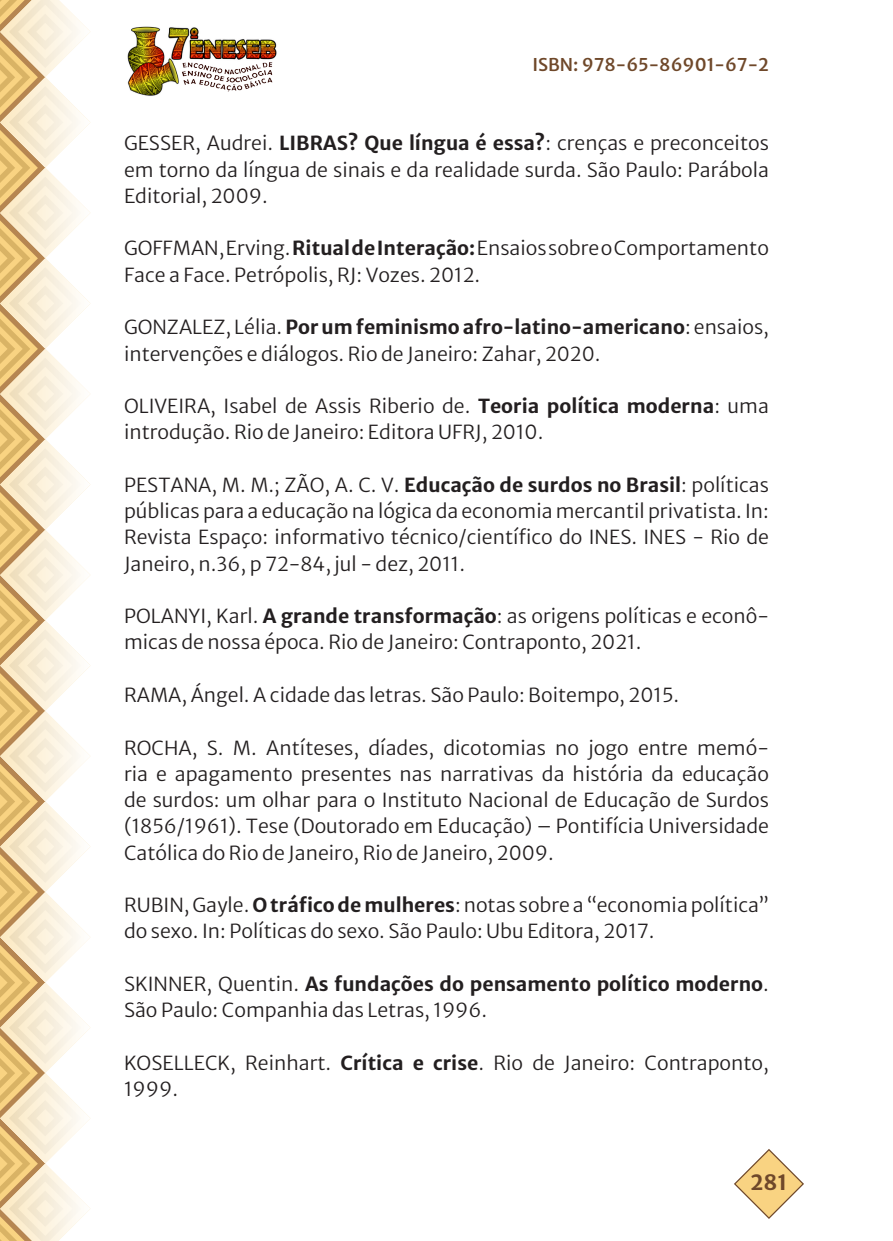
<style>
.page{position:relative;width:893px;height:1241px;background:#fff}
.page>*{position:absolute;margin:0;border:0;box-sizing:border-box;transform-origin:0 0}
.t1{font:700 21px "Merriweather Sans";color:#6f482a}
._11_REFERENCIAS{font:300 19.25px/26.2px "Merriweather Sans";color:#231f20}
.t2{font:500 17.5px "Merriweather Sans";color:#6f482a}
.s1{font-weight:700}
</style>
<div class="page">
<img style="left:127px;top:26px;width:150px;height:70px">
<svg style="left:0;top:0;width:90px;height:1240px"></svg>
<svg style="left:734px;top:1149px;width:70px;height:69px"></svg>
<p class="t2" style="left:532px;top:49px;width:238px">ISBN: 978-65-86901-67-2</p>
<p class="_11_REFERENCIAS" style="left:124px;top:128px;width:646px;text-align:justify">GESSER, Audrei. <span class="s1">LIBRAS? Que língua é essa?</span>: crenças e preconceitos em torno da língua de sinais e da realidade surda. São Paulo: Parábola Editorial, 2009.</p>
<p class="_11_REFERENCIAS" style="left:124px;top:233px;width:646px">GOFFMAN, Erving. <span class="s1">Ritual de Interação:</span> Ensaios sobre o Comportamento<br>Face a Face. Petrópolis, RJ: Vozes. 2012.</p>
<p class="_11_REFERENCIAS" style="left:124px;top:312px;width:646px">GONZALEZ, Lélia. <span class="s1">Por um feminismo afro-latino-americano</span>: ensaios, intervenções e diálogos. Rio de Janeiro: Zahar, 2020.</p>
<p class="_11_REFERENCIAS" style="left:124px;top:390px;width:646px">OLIVEIRA, Isabel de Assis Riberio de. <span class="s1">Teoria política moderna</span>: uma introdução. Rio de Janeiro: Editora UFRJ, 2010.</p>
<p class="_11_REFERENCIAS" style="left:124px;top:469px;width:646px;text-align:justify">PESTANA, M. M.; ZÃO, A. C. V. <span class="s1">Educação de surdos no Brasil</span>: políticas públicas para a educação na lógica da economia mercantil privatista. In:<br>Revista Espaço: informativo técnico/científico do INES. INES - Rio de Janeiro, n.36, p 72-84, jul - dez, 2011.</p>
<p class="_11_REFERENCIAS" style="left:124px;top:600px;width:646px">POLANYI, Karl. <span class="s1">A grande transformação</span>: as origens políticas e econô&shy;micas de nossa época. Rio de Janeiro: Contraponto, 2021.</p>
<p class="_11_REFERENCIAS" style="left:124px;top:679px;width:557px">RAMA, Ángel. A cidade das letras. São Paulo: Boitempo, 2015.</p>
<p class="_11_REFERENCIAS" style="left:124px;top:732px;width:646px;text-align:justify">ROCHA, S. M. Antíteses, díades, dicotomias no jogo entre memó&shy;ria e apagamento presentes nas narrativas da história da educação de surdos: um olhar para o Instituto Nacional de Educação de Surdos (1856/1961). Tese (Doutorado em Educação) – Pontifícia Universidade Católica do Rio de Janeiro, Rio de Janeiro, 2009.</p>
<p class="_11_REFERENCIAS" style="left:124px;top:889px;width:646px">RUBIN, Gayle. <span class="s1">O tráfico de mulheres</span>: notas sobre a “economia política” do sexo. In: Políticas do sexo. São Paulo: Ubu Editora, 2017.</p>
<p class="_11_REFERENCIAS" style="left:124px;top:968px;width:646px">SKINNER, Quentin. <span class="s1">As fundações do pensamento político moderno</span>.<br>São Paulo: Companhia das Letras, 1996.</p>
<p class="_11_REFERENCIAS" style="left:124px;top:1047px;width:646px">KOSELLECK, Reinhart. <span class="s1">Crítica e crise</span>. Rio de Janeiro: Contraponto,<br>1999.</p>
<p class="t1" style="left:751px;top:1164px;width:38px">281</p>
</div>
